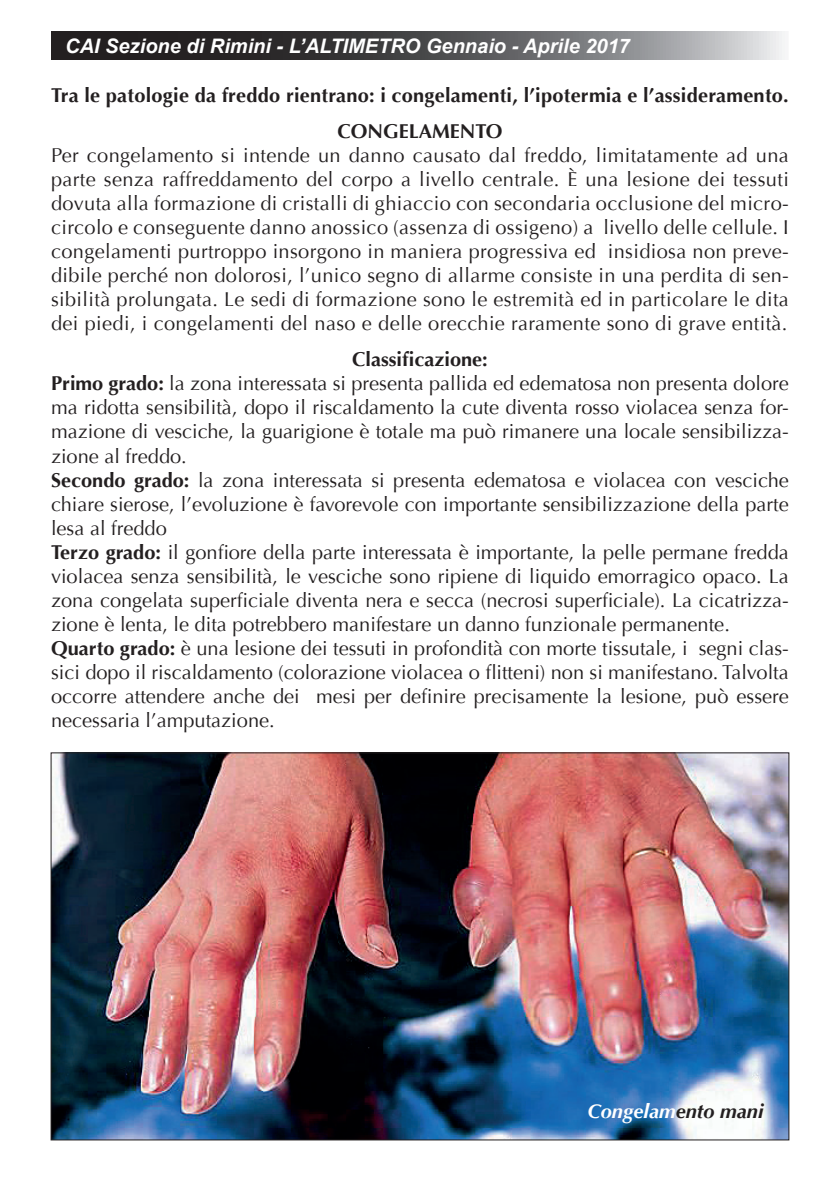
<style>
.page{position:relative;width:840px;height:1191px;background:#fff}
.page>*{position:absolute;margin:0;border:0;box-sizing:border-box;transform-origin:0 0}
.t1{font:20px/24px "Optima";color:#231f20;text-align:justify}
.t2{font:700 20px/36px "Optima";letter-spacing:.01em;color:#231f20;text-align:center}
.t3{font:italic 700 20px "Arial";color:#fff}
.t4{font:italic 700 20px "Optima";color:#fff}
.s1{font-weight:700}
.s2{color:#231f20}
</style>
<div class="page">
<svg style="left:51px;top:31px;width:734px;height:29px;background:#5b5b5d"></svg>
<img style="left:53px;top:754px;width:734px;height:384px">
<p class="t3" style="left:65px;top:32px;width:566px">CAI Sezione di Rimini - L’ALTIMETRO Gennaio - Aprile 2017</p>
<p class="t2" style="left:51px;top:78px;width:738px">Tra le patologie da freddo rientrano: i congelamenti, l’ipotermia e l’assideramento.<br>CONGELAMENTO</p>
<p class="t1" style="left:51px;top:144px;width:739px">Per congelamento si intende un danno causato dal freddo, limitatamente ad una parte senza raffreddamento del corpo a livello centrale. È una lesione dei tessuti dovuta alla formazione di cristalli di ghiaccio con secondaria occlusione del micro&shy;circolo e conseguente danno anossico (assenza di ossigeno) a livello delle cellule. I congelamenti purtroppo insorgono in maniera progressiva ed insidiosa non preve&shy;dibile perché non dolorosi, l’unico segno di allarme consiste in una perdita di sen&shy;sibilità prolungata. Le sedi di formazione sono le estremità ed in particolare le dita dei piedi, i congelamenti del naso e delle orecchie raramente sono di grave entità.</p>
<p class="t1" style="left:51px;top:348px;width:739px;text-align:left;text-indent:301px"><span class="s1">Classificazione:<br>Primo grado:</span> la zona interessata si presenta pallida ed edematosa non presenta dolore ma ridotta sensibilità, dopo il riscaldamento la cute diventa rosso violacea senza for&shy;mazione di vesciche, la guarigione è totale ma può rimanere una locale sensibilizza&shy;zione al freddo.<br><span class="s1">Secondo grado:</span> la zona interessata si presenta edematosa e violacea con vesciche chiare sierose, l’evoluzione è favorevole con importante sensibilizzazione della parte lesa al freddo<br><span class="s1">Terzo grado:</span> il gonfiore della parte interessata è importante, la pelle permane fredda violacea senza sensibilità, le vesciche sono ripiene di liquido emorragico opaco. La zona congelata superficiale diventa nera e secca (necrosi superficiale). La cicatrizza&shy;zione è lenta, le dita potrebbero manifestare un danno funzionale permanente.<br><span class="s1">Quarto grado:</span> è una lesione dei tessuti in profondità con morte tissutale, i segni clas&shy;sici dopo il riscaldamento (colorazione violacea o flitteni) non si manifestano. Talvolta occorre attendere anche dei mesi per definire precisamente la lesione, può essere necessaria l’amputazione.</p>
<p class="t4" style="left:587px;top:1099px;width:177px">Congelam<span class="s2">ento mani</span></p>
</div>
